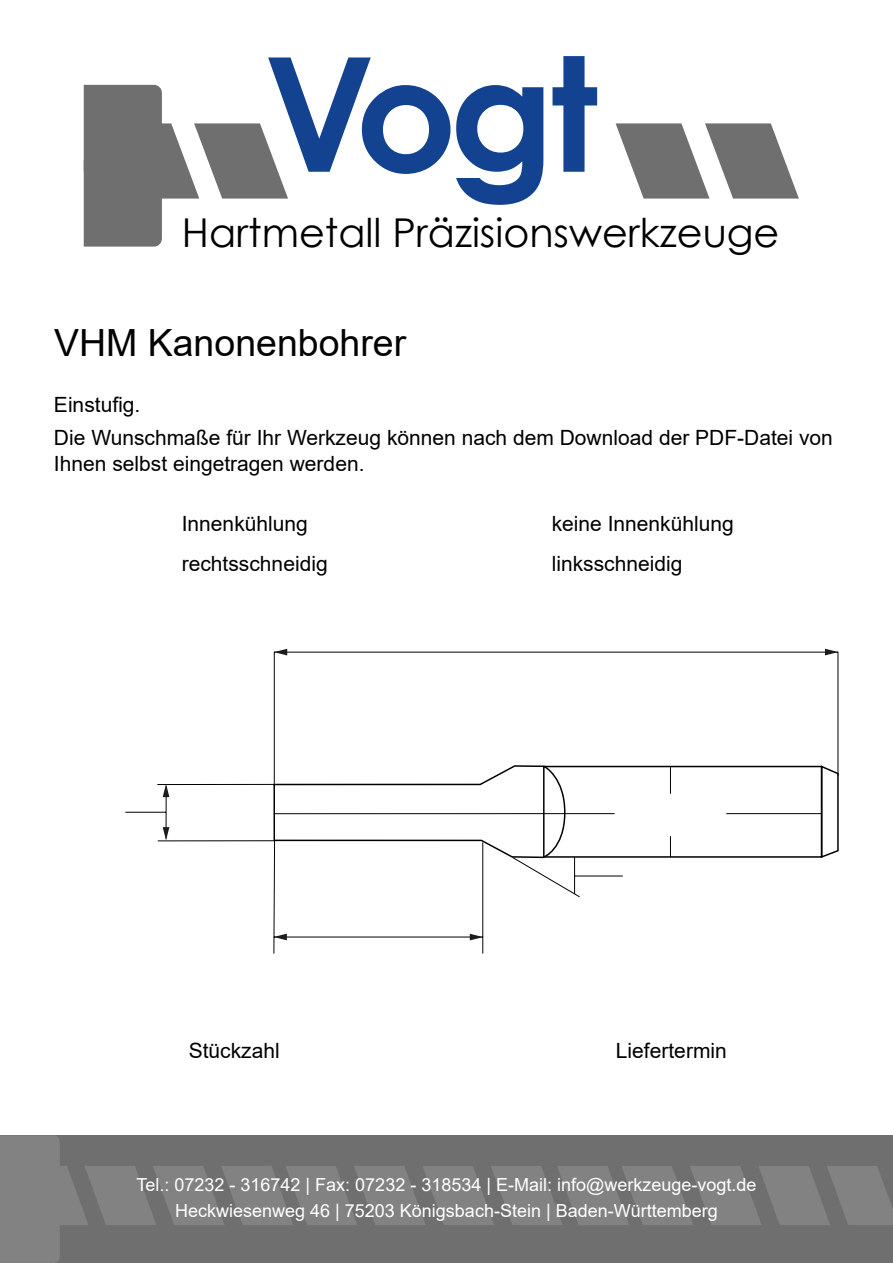
<style>
.page{position:relative;width:893px;height:1263px;background:#fff}
.page>*{position:absolute;margin:0;border:0;box-sizing:border-box;transform-origin:0 0}
.t1{font:700 159px "Century Gothic";color:#134390}
.t2{font:39.75px "Century Gothic";color:#000}
.t3{font:37.5px "Arial";color:#020203}
.t4{font:21px/33px "Arial";color:#000}
.t5{font:18px "Arial";color:#fff}
</style>
<div class="page">
<svg style="left:0;top:1135px;width:893px;height:128px;background:#777676"></svg>
<svg style="left:84px;top:85px;width:204px;height:162px"></svg>
<svg style="left:616px;top:123px;width:183px;height:76px"></svg>
<svg style="left:125px;top:651px;width:714px;height:303px"></svg>
<svg style="left:163px;top:784px;width:6px;height:13px"></svg>
<svg style="left:274px;top:649px;width:13px;height:6px"></svg>
<svg style="left:274px;top:934px;width:13px;height:6px"></svg>
<svg style="left:825px;top:649px;width:13px;height:6px"></svg>
<svg style="left:470px;top:934px;width:13px;height:6px"></svg>
<svg style="left:163px;top:827px;width:6px;height:13px"></svg>
<h1 class="t1" style="left:264px;top:-7px;width:336px">Vogt</h1>
<h2 class="t2" style="left:182px;top:205px;width:599px">Hartmetall Präzisionswerkzeuge</h2>
<h3 class="t3" style="left:54px;top:317px;width:354px">VHM Kanonenbohrer</h3>
<p class="t4" style="left:54px;top:388px;width:780px">Einstufig.<br>Die Wunschmaße für Ihr Werkzeug können nach dem Download der PDF-Datei von</p>
<p class="t4" style="left:54px;top:447px;width:312px">Ihnen selbst eingetragen werden.</p>
<p class="t4" style="left:182px;top:507px;width:128px">Innenkühlung</p>
<p class="t4" style="left:182px;top:547px;width:147px">rechtsschneidig</p>
<p class="t4" style="left:552px;top:507px;width:184px">keine Innenkühlung</p>
<p class="t4" style="left:552px;top:547px;width:132px">linksschneidig</p>
<p class="t4" style="left:189px;top:1034px;width:93px">Stückzahl</p>
<p class="t4" style="left:616px;top:1034px;width:112px">Liefertermin</p>
<p class="t5" style="left:136px;top:1172px;width:621px">Tel.: 07232 - 316742 | Fax: 07232 - 318534 | E-Mail: info@werkzeuge-vogt.de</p>
<p class="t5" style="left:175px;top:1198px;width:544px">Heckwiesenweg 46 | 75203 Königsbach-Stein | Baden-Württemberg</p>
</div>
